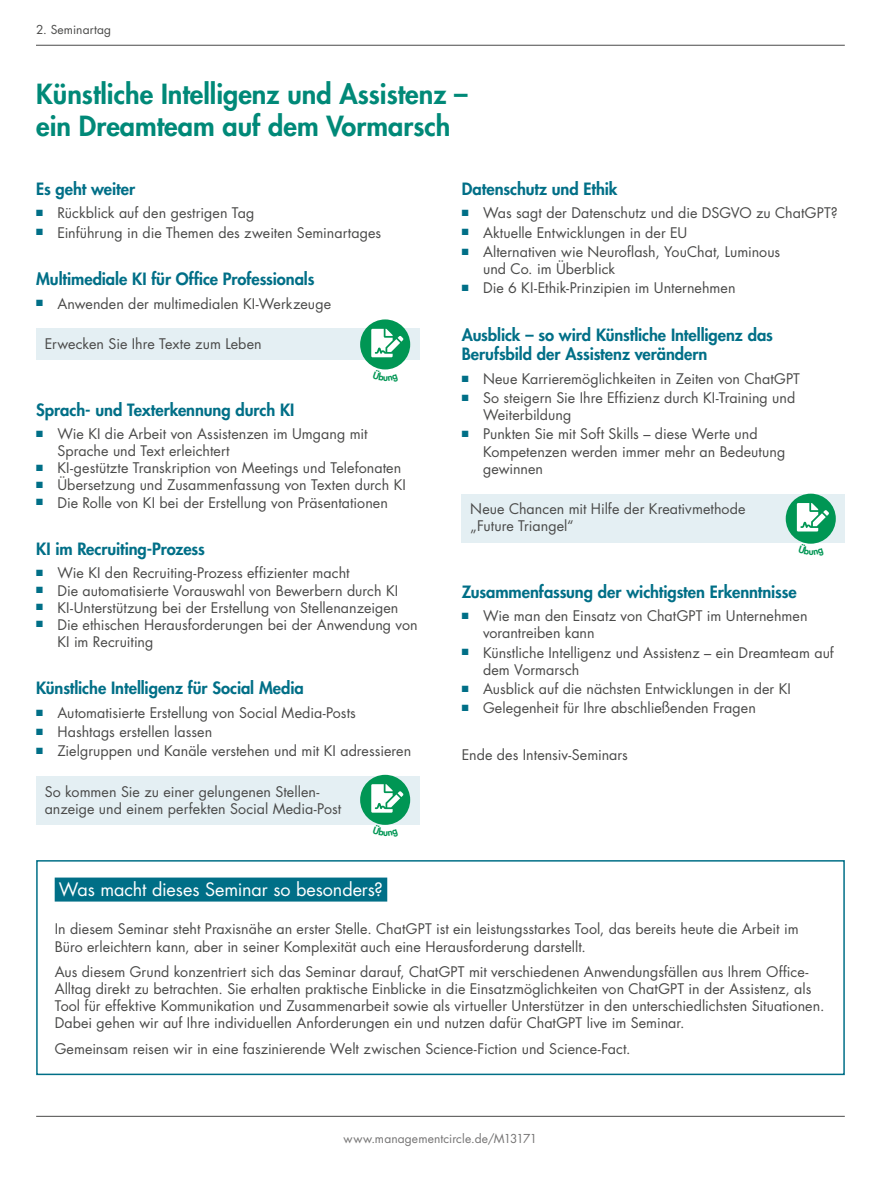
<style>
.page{position:relative;width:881px;height:1178px;background:#fff}
.page>*{position:absolute;margin:0;border:0;box-sizing:border-box;transform-origin:0 0}
.t1{font:800 27px/32.4px "Futura Std";color:#008978}
.t2{font:18px "Futura Std";letter-spacing:-.005em;color:#fff}
.t3{font:800 16.5px/19.8px "Futura Std";letter-spacing:-.005em;color:#006f87}
.t4{font:14.25px/17.1px "Futura Std";letter-spacing:.005em;color:#4a4a49}
.t5{font:12px "Futura Std";letter-spacing:.01em;color:#757474}
.t6{font:12px "Futura Std";letter-spacing:.01em;color:#4a4a49}
</style>
<div class="page">
<hr style="left:36px;top:1116px;width:808px;height:1px;background:#4a4a49">
<div style="left:461px;top:494px;width:383px;height:48px;background:#e4eff3"></div>
<div style="left:36px;top:329px;width:383px;height:31px;background:#e4eff3"></div>
<div style="left:36px;top:776px;width:383px;height:49px;background:#e4eff3"></div>
<hr style="left:36px;top:45px;width:808px;height:1px;background:#4a4a49">
<div style="left:360px;top:319px;width:50px;height:50px;background:#009654;border-radius:50%"></div>
<svg style="left:371px;top:329px;width:32px;height:28px"></svg>
<div style="left:785px;top:494px;width:50px;height:50px;background:#009654;border-radius:50%"></div>
<svg style="left:796px;top:503px;width:32px;height:28px"></svg>
<div style="left:360px;top:775px;width:50px;height:50px;background:#009654;border-radius:50%"></div>
<svg style="left:371px;top:784px;width:32px;height:29px"></svg>
<div style="left:55px;top:877px;width:332px;height:24px;background:#006f87"></div>
<div style="left:36px;top:860px;width:808px;height:215px;border:2px solid #006f87"></div>
<p class="t6" style="left:36px;top:22px;width:76px">2. Seminartag</p>
<h1 class="t1" style="left:36px;top:77px;width:433px">Künstliche Intelligenz und Assistenz – ein Dreamteam auf dem Vormarsch</h1>
<p class="t3" style="left:36px;top:179px;width:100px">Es geht weiter</p>
<p class="t4" style="left:36px;top:205px;width:220px"><sup>■</sup> Rückblick auf den gestrigen Tag</p>
<p class="t4" style="left:36px;top:224px;width:346px"><sup>■</sup> Einführung in die Themen des zweiten Seminartages</p>
<p class="t3" style="left:36px;top:269px;width:280px">Multimediale KI für Office Professionals</p>
<p class="t4" style="left:36px;top:295px;width:296px"><sup>■</sup> Anwenden der multimedialen KI-Werkzeuge</p>
<p class="t4" style="left:45px;top:335px;width:218px">Erwecken Sie Ihre Texte zum Leben</p>
<p class="t3" style="left:36px;top:400px;width:260px">Sprach- und Texterkennung durch KI</p>
<p class="t4" style="left:57px;top:425px;width:311px;text-indent:-21px"><sup>■</sup> Wie KI die Arbeit von Assistenzen im Umgang mit<br>Sprache und Text erleichtert</p>
<p class="t4" style="left:36px;top:460px;width:366px"><sup>■</sup> KI-gestützte Transkription von Meetings und Telefonaten</p>
<p class="t4" style="left:36px;top:477px;width:371px"><sup>■</sup> Übersetzung und Zusammenfassung von Texten durch KI</p>
<p class="t4" style="left:36px;top:494px;width:353px"><sup>■</sup> Die Rolle von KI bei der Erstellung von Präsentationen</p>
<p class="t3" style="left:36px;top:539px;width:170px">KI im Recruiting-Prozess</p>
<p class="t4" style="left:36px;top:565px;width:315px"><sup>■</sup> Wie KI den Recruiting-Prozess effizienter macht</p>
<p class="t4" style="left:36px;top:582px;width:363px"><sup>■</sup> Die automatisierte Vorauswahl von Bewerbern durch KI</p>
<p class="t4" style="left:36px;top:599px;width:363px"><sup>■</sup> KI-Unterstützung bei der Erstellung von Stellenanzeigen</p>
<p class="t4" style="left:57px;top:616px;width:361px;text-indent:-21px"><sup>■</sup> Die ethischen Herausforderungen bei der Anwendung von<br>KI im Recruiting</p>
<p class="t3" style="left:36px;top:678px;width:269px">Künstliche Intelligenz für Social Media</p>
<p class="t4" style="left:36px;top:704px;width:321px"><sup>■</sup> Automatisierte Erstellung von Social Media-Posts</p>
<p class="t4" style="left:36px;top:723px;width:177px"><sup>■</sup> Hashtags erstellen lassen</p>
<p class="t4" style="left:36px;top:742px;width:376px"><sup>■</sup> Zielgruppen und Kanäle verstehen und mit KI adressieren</p>
<p class="t4" style="left:45px;top:783px;width:298px">So kommen Sie zu einer gelungenen Stellen&shy;anzeige und einem perfekten Social Media-Post</p>
<p class="t3" style="left:461px;top:179px;width:157px">Datenschutz und Ethik</p>
<p class="t4" style="left:461px;top:205px;width:377px"><sup>■</sup> Was sagt der Datenschutz und die DSGVO zu ChatGPT?</p>
<p class="t4" style="left:461px;top:224px;width:227px"><sup>■</sup> Aktuelle Entwicklungen in der EU</p>
<p class="t4" style="left:483px;top:243px;width:298px;text-indent:-21px"><sup>■</sup> Alternativen wie Neuroflash, YouChat, Luminous und Co. im Überblick</p>
<p class="t4" style="left:461px;top:279px;width:275px"><sup>■</sup> Die 6 KI-Ethik-Prinzipien im Unternehmen</p>
<p class="t3" style="left:461px;top:325px;width:312px">Ausblick – so wird Künstliche Intelligenz das<br>Berufsbild der Assistenz verändern</p>
<p class="t4" style="left:461px;top:370px;width:339px"><sup>■</sup> Neue Karrieremöglichkeiten in Zeiten von ChatGPT</p>
<p class="t4" style="left:483px;top:389px;width:314px;text-indent:-21px"><sup>■</sup> So steigern Sie Ihre Effizienz durch KI-Training und<br>Weiterbildung</p>
<p class="t4" style="left:483px;top:426px;width:304px;text-indent:-21px"><sup>■</sup> Punkten Sie mit Soft Skills – diese Werte und<br>Kompetenzen werden immer mehr an Bedeutung gewinnen</p>
<p class="t4" style="left:470px;top:500px;width:276px">Neue Chancen mit Hilfe der Kreativmethode „Future Triangel“</p>
<p class="t3" style="left:461px;top:582px;width:336px">Zusammenfassung der wichtigsten Erkenntnisse</p>
<p class="t4" style="left:483px;top:608px;width:326px;text-indent:-21px"><sup>■</sup> Wie man den Einsatz von ChatGPT im Unternehmen vorantreiben kann</p>
<p class="t4" style="left:483px;top:644px;width:352px;text-indent:-21px"><sup>■</sup> Künstliche Intelligenz und Assistenz – ein Dreamteam auf dem Vormarsch</p>
<p class="t4" style="left:461px;top:680px;width:330px"><sup>■</sup> Ausblick auf die nächsten Entwicklungen in der KI</p>
<p class="t4" style="left:461px;top:699px;width:295px"><sup>■</sup> Gelegenheit für Ihre abschließenden Fragen</p>
<p class="t4" style="left:461px;top:746px;width:167px">Ende des Intensiv-Seminars</p>
<p class="t2" style="left:59px;top:878px;width:325px">Was macht dieses Seminar so besonders?</p>
<p class="t4" style="left:55px;top:921px;width:745px">In diesem Seminar steht Praxisnähe an erster Stelle. ChatGPT ist ein leistungsstarkes Tool, das bereits heute die Arbeit im<br>Büro erleichtern kann, aber in seiner Komplexität auch eine Herausforderung darstellt.</p>
<p class="t4" style="left:55px;top:963px;width:770px">Aus diesem Grund konzentriert sich das Seminar darauf, ChatGPT mit verschiedenen Anwendungsfällen aus Ihrem Office-Alltag direkt zu betrachten. Sie erhalten praktische Einblicke in die Einsatzmöglichkeiten von ChatGPT in der Assistenz, als Tool für effektive Kommunikation und Zusammenarbeit sowie als virtueller Unterstützer in den unterschiedlichsten Situationen.<br>Dabei gehen wir auf Ihre individuellen Anforderungen ein und nutzen dafür ChatGPT live im Seminar.</p>
<p class="t4" style="left:55px;top:1040px;width:577px">Gemeinsam reisen wir in eine faszinierende Welt zwischen Science-Fiction und Science-Fact.</p>
<p class="t5" style="left:343px;top:1131px;width:195px">www.managementcircle.de/M13171</p>
</div>
